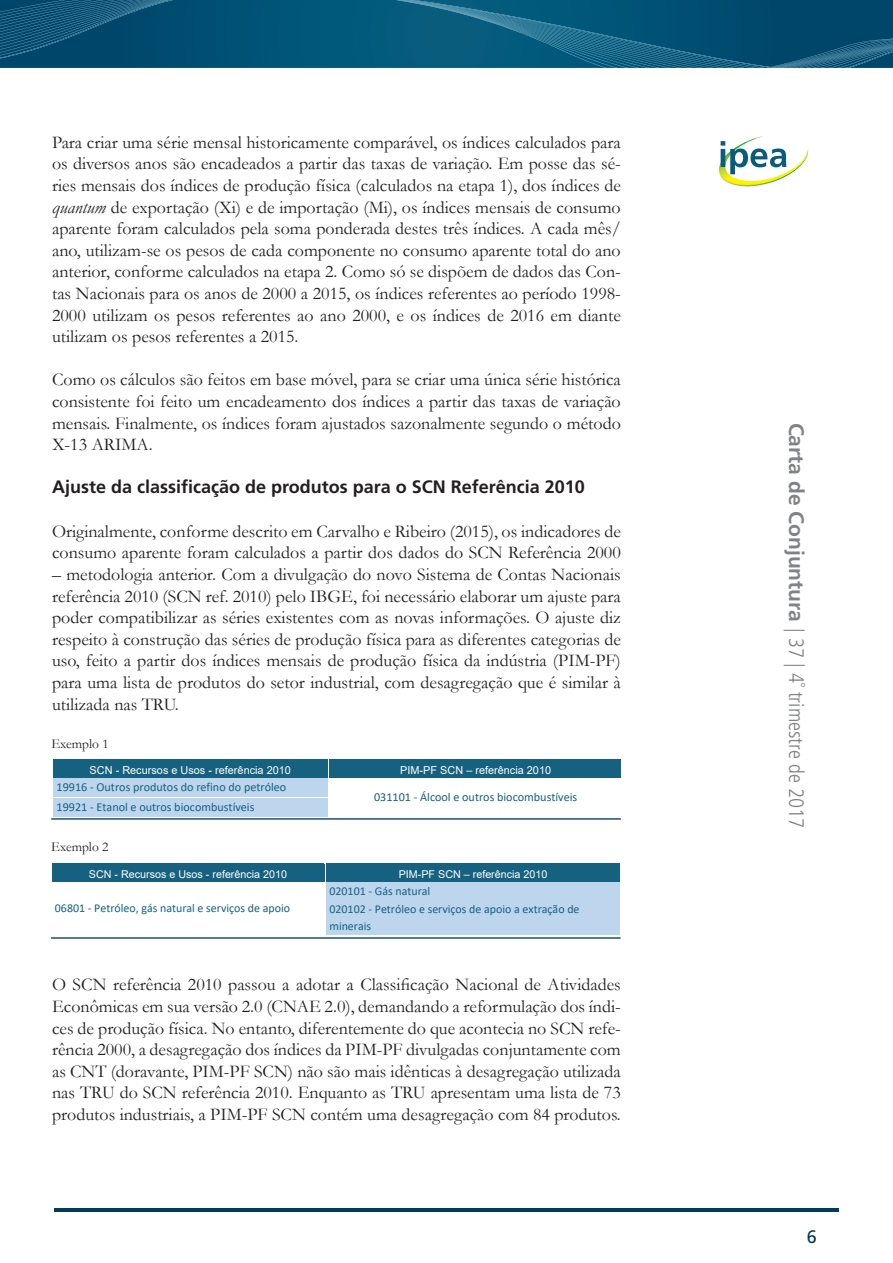
<style>
.page{position:relative;width:893px;height:1263px;background:#fff}
.page>*{position:absolute;margin:0;border:0;box-sizing:border-box;transform-origin:0 0}
.t1{font:condensed 21px "Frutiger 47 Light";color:#808285}
.t2{font:18px/21.6px "Garamond";color:#231f20;text-align:justify}
.t3{font:18px "Frutiger 65 Bold";color:#231f20}
.t4{font:18px "Frutiger 55 Roman";color:#013d59}
.t5{font:13.5px "Garamond";color:#231f20}
.t6{font:12.15px "Calibri";color:#176180}
.t7{font:12px/17.2px "Calibri";color:#176180}
.t8{font:10.95px "Arial";color:#fff}
.t9{font:10.8px "Arial";color:#fff}
.s1{font-style:italic}
.s2{font-family:"Frutiger 65 Bold";font-stretch:normal}
</style>
<div class="page">
<svg style="left:0;top:0;width:893px;height:68px;background:#075578"></svg>
<hr style="left:54px;top:1209px;width:785px;height:3px;background:#013d59">
<img style="left:719px;top:136px;width:90px;height:50px">
<svg style="left:721px;top:141px;width:65px;height:33px"></svg>
<div style="left:53px;top:759px;width:275px;height:19px;background:#176180"></div>
<div style="left:329px;top:759px;width:291px;height:19px;background:#176180"></div>
<div style="left:53px;top:779px;width:275px;height:18px;background:#bdd6ee"></div>
<div style="left:53px;top:798px;width:275px;height:18px;background:#bdd6ee"></div>
<div style="left:52px;top:864px;width:273px;height:18px;background:#176180"></div>
<div style="left:326px;top:864px;width:294px;height:18px;background:#176180"></div>
<div style="left:326px;top:883px;width:294px;height:18px;background:#bdd6ee"></div>
<div style="left:326px;top:902px;width:294px;height:33px;background:#bdd6ee"></div>
<hr style="left:51px;top:818px;width:570px;height:2px;background:#1f4e78">
<hr style="left:51px;top:937px;width:570px;height:2px;background:#1f4e78">
<p class="t2" style="left:52px;top:131px;width:570px">Para criar uma série mensal historicamente comparável, os índices calculados para os diversos anos são encadeados a partir das taxas de variação. Em posse das sé&shy;ries mensais dos índices de produção física (calculados na etapa 1), dos índices de <span class="s1">quantum</span> de exportação (Xi) e de importação (Mi), os índices mensais de consumo aparente foram calculados pela soma ponderada destes três índices. A cada mês/ ano, utilizam-se os pesos de cada componente no consumo aparente total do ano anterior, conforme calculados na etapa 2. Como só se dispõem de dados das Con&shy;tas Nacionais para os anos de 2000 a 2015, os índices referentes ao período 1998- 2000 utilizam os pesos referentes ao ano 2000, e os índices de 2016 em diante utilizam os pesos referentes a 2015.</p>
<p class="t2" style="left:52px;top:369px;width:570px">Como os cálculos são feitos em base móvel, para se criar uma única série histórica consistente foi feito um encadeamento dos índices a partir das taxas de variação mensais. Finalmente, os índices foram ajustados sazonalmente segundo o método X-13 ARIMA.</p>
<p class="t3" style="left:52px;top:477px;width:534px">Ajuste da classificação de produtos para o SCN Referência 2010</p>
<p class="t2" style="left:52px;top:520px;width:570px">Originalmente, conforme descrito em Carvalho e Ribeiro (2015), os indicadores de consumo aparente foram calculados a partir dos dados do SCN Referência 2000</p>
<p class="t2" style="left:52px;top:563px;width:570px">– metodologia anterior. Com a divulgação do novo Sistema de Contas Nacionais referência 2010 (SCN ref. 2010) pelo IBGE, foi necessário elaborar um ajuste para poder compatibilizar as séries existentes com as novas informações. O ajuste diz respeito à construção das séries de produção física para as diferentes categorias de uso, feito a partir dos índices mensais de produção física da indústria (PIM-PF) para uma lista de produtos do setor industrial, com desagregação que é similar à utilizada nas TRU.</p>
<p class="t5" style="left:51px;top:734px;width:59px">Exemplo 1</p>
<p class="t8" style="left:90px;top:762px;width:203px">SCN - Recursos e Usos - referência 2010</p>
<p class="t8" style="left:400px;top:762px;width:153px">PIM-PF SCN – referência 2010</p>
<p class="t6" style="left:57px;top:778px;width:231px">19916 - Outros produtos do refino do petróleo</p>
<p class="t6" style="left:374px;top:788px;width:205px">031101 - Álcool e outros biocombustíveis</p>
<p class="t6" style="left:57px;top:798px;width:199px">19921 - Etanol e outros biocombustíveis</p>
<p class="t5" style="left:51px;top:837px;width:59px">Exemplo 2</p>
<p class="t9" style="left:89px;top:866px;width:200px">SCN - Recursos e Usos - referência 2010</p>
<p class="t9" style="left:399px;top:866px;width:150px">PIM-PF SCN – referência 2010</p>
<p class="t7" style="left:55px;top:899px;width:237px">06801 - Petróleo, gás natural e serviços de apoio</p>
<p class="t7" style="left:329px;top:882px;width:252px">020101 - Gás natural<br>020102 - Petróleo e serviços de apoio a extração de minerais</p>
<p class="t2" style="left:52px;top:973px;width:570px">O SCN referência 2010 passou a adotar a Classificação Nacional de Atividades Econômicas em sua versão 2.0 (CNAE 2.0), demandando a reformulação dos índi&shy;ces de produção física. No entanto, diferentemente do que acontecia no SCN refe&shy;rência 2000, a desagregação dos índices da PIM-PF divulgadas conjuntamente com as CNT (doravante, PIM-PF SCN) não são mais idênticas à desagregação utilizada nas TRU do SCN referência 2010. Enquanto as TRU apresentam uma lista de 73 produtos industriais, a PIM-PF SCN contém uma desagregação com 84 produtos.</p>
<p class="t1" style="left:808px;top:423px;width:407px;rotate:90deg"><span class="s2">Carta de Conjuntura</span> | 37 | 4˚ trimestre de 2017</p>
<p class="t4" style="left:807px;top:1226px;width:12px">6</p>
</div>
